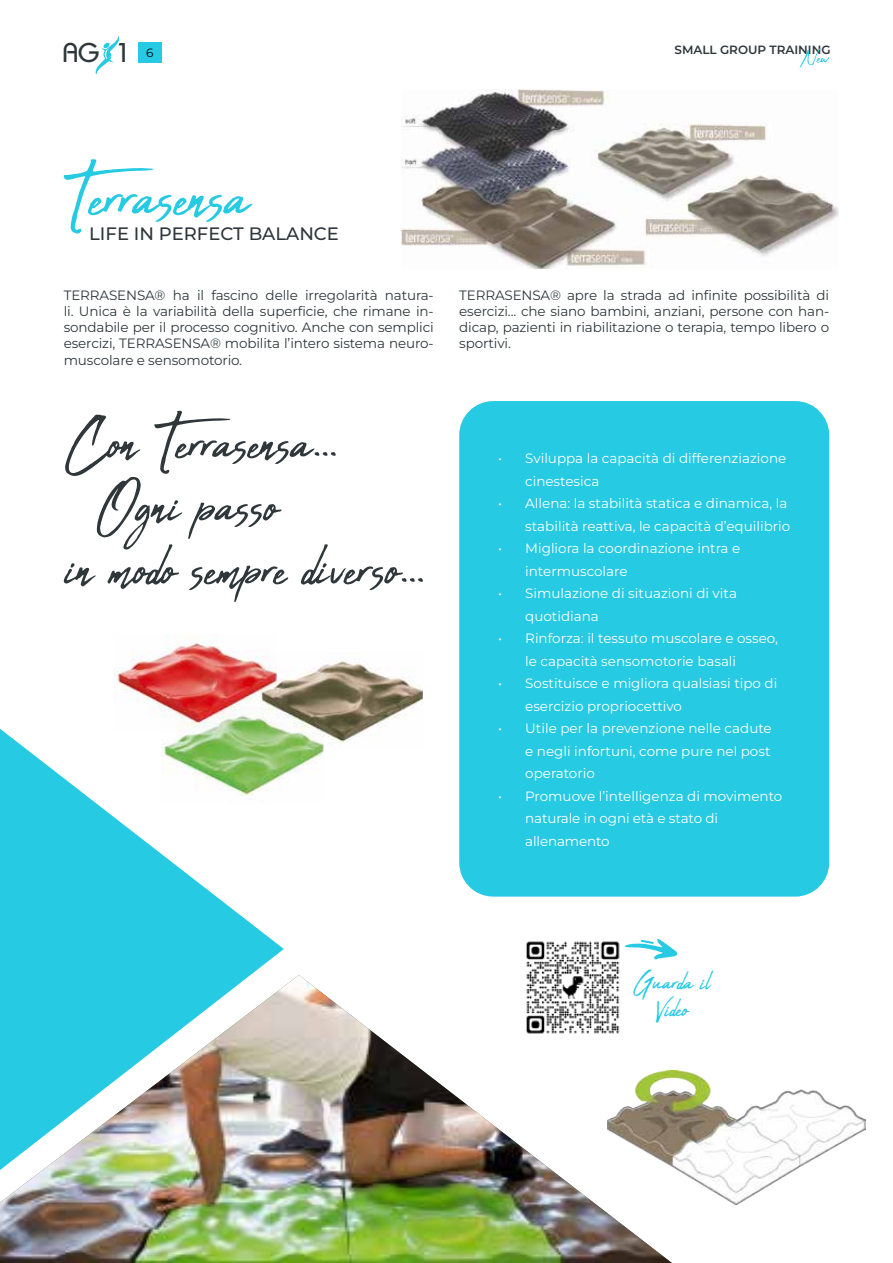
<style>
.page{position:relative;width:893px;height:1263px;background:#fff}
.page>*{position:absolute;margin:0;border:0;box-sizing:border-box;transform-origin:0 0}
.t1{font:90px "Abuget";color:#26cae2}
.t2{font:33.9px/27.2px "Abuget";color:#26cae2;text-align:center}
.t3{font:500 27.15px "Bauhaus Std";color:#2f373b}
.t4{font:100 18px "Montserrat";color:#2f373b}
.t5{font:100 13.5px/22.5px "Montserrat";color:#fff}
.t6{font:100 13.5px/16.2px "Montserrat";letter-spacing:-.01em;color:#2f373b;text-align:justify}
.t7{font:100 12px "Montserrat";color:#2f373b}
.t8{font:100 12px "Montserrat";color:#000}
</style>
<div class="page">
<svg style="left:95px;top:36px;width:24px;height:38px"></svg>
<svg style="left:800px;top:49px;width:29px;height:18px"></svg>
<div style="left:138px;top:43px;width:24px;height:20px;background:#26cae2"></div>
<svg style="left:64px;top:411px;width:359px;height:191px"></svg>
<img style="left:672px;top:1071px;width:194px;height:133px">
<div style="left:459px;top:401px;width:370px;height:495px;background:#26cae2;border-radius:34px"></div>
<img style="left:284px;top:748px;width:40px;height:27px">
<img style="left:277px;top:660px;width:146px;height:88px">
<img style="left:115px;top:634px;width:162px;height:95px">
<img style="left:0;top:975px;width:672px;height:288px">
<svg style="left:0;top:729px;width:284px;height:441px"></svg>
<img style="left:520px;top:941px;width:104px;height:98px">
<svg style="left:624px;top:939px;width:53px;height:21px"></svg>
<img style="left:402px;top:89px;width:437px;height:180px">
<h3 class="t3" style="left:63px;top:37px;width:70px">AG 1</h3>
<p class="t8" style="left:146px;top:45px;width:9px">6</p>
<p class="t7" style="left:674px;top:42px;width:158px">SMALL GROUP TRAINING</p>
<h1 class="t1" style="left:64px;top:146px;width:188px">Terrasensa</h1>
<h3 class="t4" style="left:89px;top:222px;width:251px">LIFE IN PERFECT BALANCE</h3>
<p class="t6" style="left:64px;top:286px;width:371px">TERRASENSA® ha il fascino delle irregolarità natura&shy;li. Unica è la variabilità della superficie, che rimane in&shy;sondabile per il processo cognitivo. Anche con semplici esercizi, TERRASENSA® mobilita l’intero sistema neuro&shy;muscolare e sensomotorio.</p>
<p class="t6" style="left:459px;top:286px;width:371px">TERRASENSA® apre la strada ad infinite possibilità di esercizi... che siano bambini, anziani, persone con han&shy;dicap, pazienti in riabilitazione o terapia, tempo libero o sportivi.</p>
<p class="t5" style="left:525px;top:447px;width:263px;text-indent:-27px">• Sviluppa la capacità di differenziazione cinestesica</p>
<p class="t5" style="left:498px;top:492px;width:293px;text-align:right">• Allena: la stabilità statica e dinamica, la stabilità reattiva, le capacità d’equilibrio</p>
<p class="t5" style="left:525px;top:537px;width:216px;text-indent:-27px">• Migliora la coordinazione intra e intermuscolare</p>
<p class="t5" style="left:525px;top:582px;width:213px;text-indent:-27px">• Simulazione di situazioni di vita quotidiana</p>
<p class="t5" style="left:525px;top:627px;width:254px;text-indent:-27px">• Rinforza: il tessuto muscolare e osseo, le capacità sensomotorie basali</p>
<p class="t5" style="left:525px;top:672px;width:254px;text-indent:-27px">• Sostituisce e migliora qualsiasi tipo di esercizio propriocettivo</p>
<p class="t5" style="left:525px;top:717px;width:248px;text-align:justify;text-indent:-27px">• Utile per la prevenzione nelle cadute e negli infortuni, come pure nel post operatorio</p>
<p class="t5" style="left:525px;top:784px;width:259px;text-indent:-27px">• Promuove l’intelligenza di movimento naturale in ogni età e stato di allenamento</p>
<h2 class="t2" style="left:634px;top:969px;width:78px">Guarda il<br>Video</h2>
</div>
